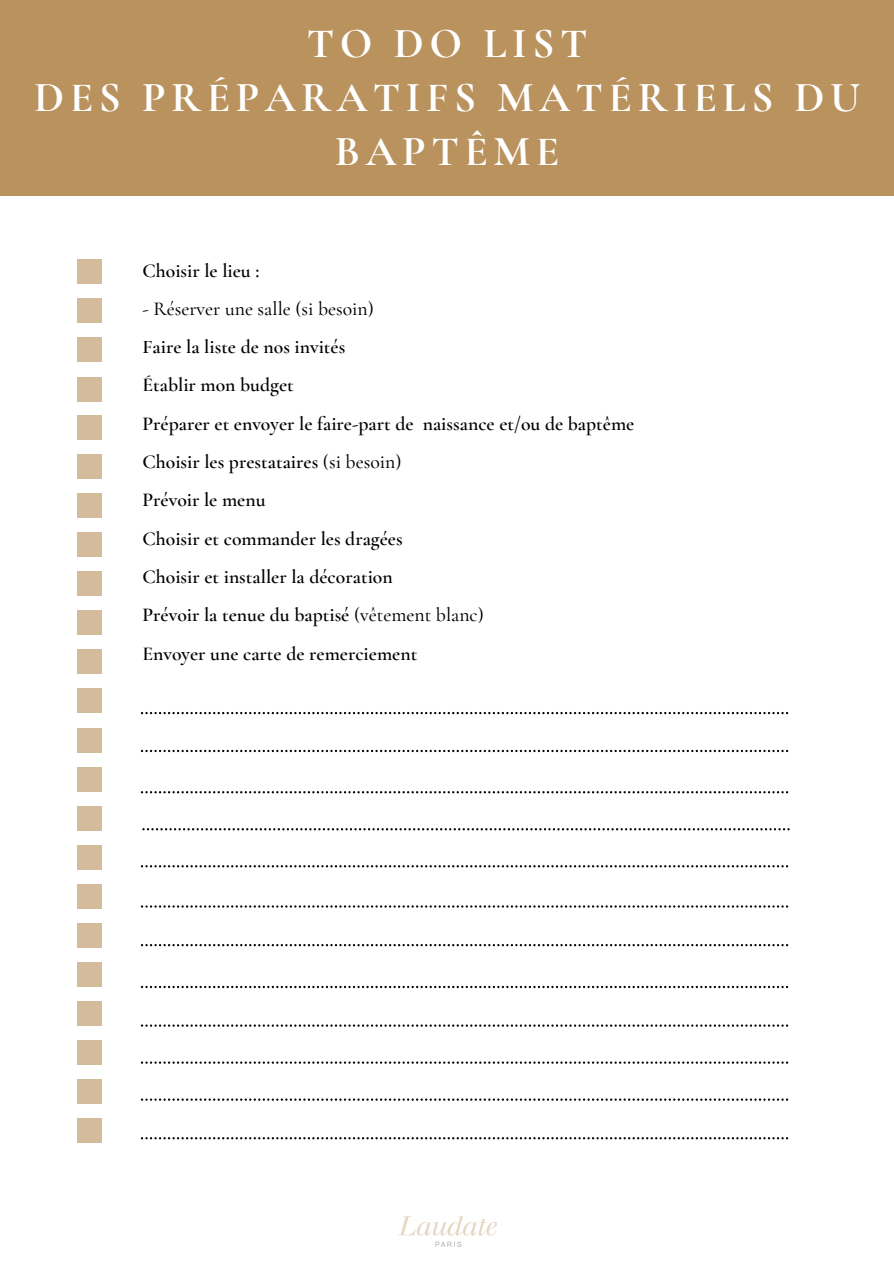
<style>
.page{position:relative;width:894px;height:1264px;background:#fff}
.page>*{position:absolute;margin:0;border:0;box-sizing:border-box;transform-origin:0 0}
.t1{font:700 42.75px/54px "Cormorant Garamond";letter-spacing:.13em;color:#fff;text-align:center}
.t2{font:600 19.65px "Cormorant Garamond";color:#000}
.t3{font:500 19.65px "Cormorant Garamond";color:#000}
.s1{font-weight:500}
</style>
<div class="page">
<div style="left:0;top:0;width:893px;height:196px;background:#b9925e"></div>
<img style="left:398px;top:1216px;width:98px;height:30px">
<div style="left:77px;top:259px;width:25px;height:25px;background:#d3bb9c"></div>
<div style="left:77px;top:298px;width:25px;height:25px;background:#d3bb9c"></div>
<div style="left:77px;top:337px;width:25px;height:25px;background:#d3bb9c"></div>
<div style="left:77px;top:415px;width:25px;height:25px;background:#d3bb9c"></div>
<div style="left:77px;top:454px;width:25px;height:25px;background:#d3bb9c"></div>
<div style="left:77px;top:493px;width:25px;height:25px;background:#d3bb9c"></div>
<div style="left:77px;top:532px;width:25px;height:25px;background:#d3bb9c"></div>
<div style="left:77px;top:571px;width:25px;height:25px;background:#d3bb9c"></div>
<div style="left:77px;top:610px;width:25px;height:25px;background:#d3bb9c"></div>
<div style="left:77px;top:649px;width:25px;height:25px;background:#d3bb9c"></div>
<div style="left:77px;top:688px;width:25px;height:25px;background:#d3bb9c"></div>
<div style="left:77px;top:727px;width:25px;height:25px;background:#d3bb9c"></div>
<div style="left:77px;top:767px;width:25px;height:24px;background:#d3bb9c"></div>
<div style="left:77px;top:806px;width:25px;height:24px;background:#d3bb9c"></div>
<div style="left:77px;top:845px;width:25px;height:24px;background:#d3bb9c"></div>
<div style="left:77px;top:884px;width:25px;height:24px;background:#d3bb9c"></div>
<div style="left:77px;top:923px;width:25px;height:24px;background:#d3bb9c"></div>
<div style="left:77px;top:962px;width:25px;height:24px;background:#d3bb9c"></div>
<div style="left:77px;top:1001px;width:25px;height:24px;background:#d3bb9c"></div>
<div style="left:77px;top:1040px;width:25px;height:24px;background:#d3bb9c"></div>
<div style="left:77px;top:1079px;width:25px;height:24px;background:#d3bb9c"></div>
<div style="left:77px;top:1118px;width:25px;height:24px;background:#d3bb9c"></div>
<div style="left:77px;top:377px;width:25px;height:24px;background:#d3bb9c"></div>
<svg style="left:141px;top:749px;width:647px;height:3px"></svg>
<svg style="left:141px;top:791px;width:647px;height:2px"></svg>
<svg style="left:142px;top:828px;width:647px;height:2px"></svg>
<svg style="left:141px;top:865px;width:647px;height:2px"></svg>
<svg style="left:141px;top:905px;width:647px;height:2px"></svg>
<svg style="left:141px;top:944px;width:647px;height:2px"></svg>
<svg style="left:141px;top:985px;width:647px;height:3px"></svg>
<svg style="left:141px;top:1024px;width:647px;height:2px"></svg>
<svg style="left:141px;top:1061px;width:647px;height:2px"></svg>
<svg style="left:141px;top:1098px;width:647px;height:2px"></svg>
<svg style="left:141px;top:1137px;width:647px;height:2px"></svg>
<svg style="left:141px;top:712px;width:647px;height:2px"></svg>
<p class="t1" style="left:307px;top:16px;width:282px">TO DO LIST</p>
<p class="t1" style="left:34px;top:70px;width:827px">DES PRÉPARATIFS MATÉRIELS DU<br>BAPTÊME</p>
<p class="t2" style="left:142px;top:258px;width:118px">Choisir le lieu :</p>
<p class="t3" style="left:142px;top:297px;width:233px">- Réserver une salle (si besoin)</p>
<p class="t2" style="left:142px;top:335px;width:204px">Faire la liste de nos invités</p>
<p class="t2" style="left:142px;top:373px;width:153px">Établir mon budget</p>
<p class="t2" style="left:142px;top:411px;width:493px">Préparer et envoyer le faire-part de naissance et/ou de baptême</p>
<p class="t2" style="left:142px;top:450px;width:260px">Choisir les prestataires <span class="s1">(si besoin)</span></p>
<p class="t2" style="left:142px;top:488px;width:125px">Prévoir le menu</p>
<p class="t2" style="left:142px;top:526px;width:262px">Choisir et commander les dragées</p>
<p class="t2" style="left:142px;top:565px;width:252px">Choisir et installer la décoration</p>
<p class="t2" style="left:142px;top:603px;width:343px">Prévoir la tenue du baptisé <span class="s1">(vêtement blanc)</span></p>
<p class="t2" style="left:142px;top:641px;width:276px">Envoyer une carte de remerciement</p>
</div>
